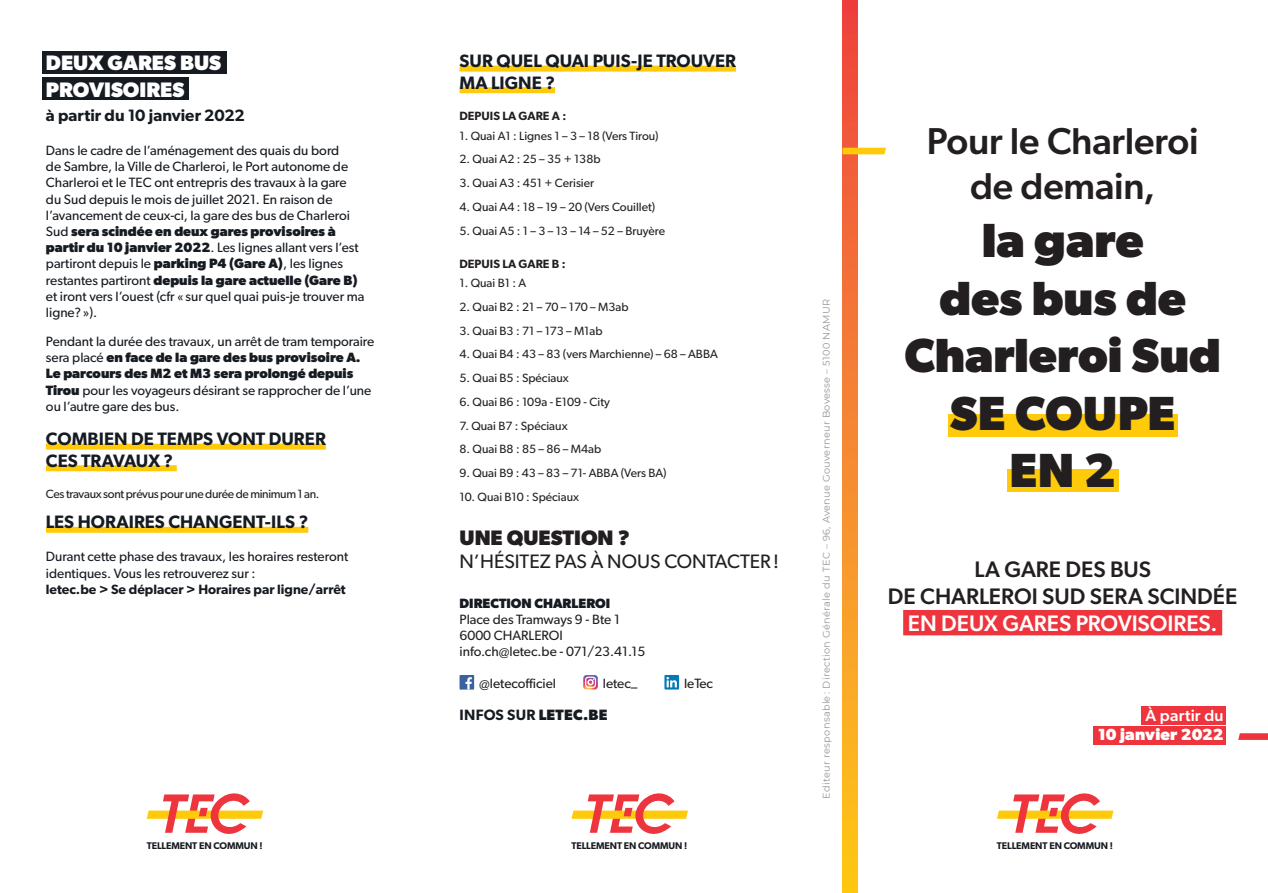
<style>
.page{position:relative;width:1268px;height:893px;background:#fff}
.page>*{position:absolute;margin:0;border:0;box-sizing:border-box;transform-origin:0 0}
.t1{font:700 48px/57.6px "Gibson";color:#231f20;text-align:center}
.t2{font:500 37.5px/45px "Gibson";letter-spacing:-.005em;color:#231f20;text-align:center}
.t3{font:500 22.5px/27px "Gibson";color:#231f20;text-align:center}
.t4{font:500 22.5px "Gibson";letter-spacing:-.005em;color:#fff}
.t5{font:700 21px/27px "Gibson";color:#fff}
.t6{font:700 21px "Gibson";color:#231f20}
.t7{font:19.5px "Gibson";color:#231f20}
.t8{font:600 18px/21.6px "Gibson";color:#161b21}
.t9{font:600 16.5px "Gibson";color:#161b21}
.t10{font:700 16.2px "Gibson";letter-spacing:.005em;color:#fff}
.t11{font:500 16.2px "Gibson";letter-spacing:.015em;color:#fff}
.t12{font:600 15px "Gibson";letter-spacing:.02em;color:#161b21}
.t13{font:13.5px/16.2px "Gibson";color:#161b21}
.t14{font:13.5px/16.2px "Gibson";color:#231f20}
.t15{font:600 13.5px "Gibson";color:#161b21}
.t16{font:700 13.5px "Gibson";color:#161b21}
.t17{font:12px "Gibson";color:#231f20}
.t18{font:12px "Gibson";letter-spacing:-.03em;color:#231f20}
.t19{font:600 12px "Gibson";color:#231f20}
.t20{font:9.75px "Montserrat";letter-spacing:.03em;color:#939598}
.t21{font:600 9.75px "Gibson";letter-spacing:-.01em;color:#161b21}
.s1{font-weight:700}
</style>
<div class="page">
<div style="left:947px;top:414px;width:230px;height:22px;background:#feca0a"></div>
<div style="left:1006px;top:470px;width:112px;height:22px;background:#feca0a"></div>
<div style="left:459px;top:675px;width:15px;height:15px;background:#3b619e"></div>
<svg style="left:465px;top:677px;width:7px;height:13px"></svg>
<svg style="left:583px;top:675px;width:14px;height:14px"></svg>
<svg style="left:664px;top:675px;width:15px;height:14px"></svg>
<svg style="left:666px;top:677px;width:10px;height:10px"></svg>
<svg style="left:842px;top:0;width:15px;height:893px;background:#f5872e"></svg>
<svg style="left:997px;top:793px;width:116px;height:41px"></svg>
<svg style="left:571px;top:793px;width:117px;height:41px"></svg>
<svg style="left:147px;top:793px;width:116px;height:41px"></svg>
<div style="left:903px;top:610px;width:318px;height:25px;background:#ee343d"></div>
<svg style="left:1238px;top:733px;width:29px;height:7px"></svg>
<div style="left:43px;top:78px;width:146px;height:22px;background:#161b21"></div>
<div style="left:43px;top:52px;width:184px;height:22px;background:#161b21"></div>
<div style="left:46px;top:444px;width:280px;height:6px;background:#feca0a"></div>
<div style="left:46px;top:465px;width:131px;height:6px;background:#feca0a"></div>
<div style="left:46px;top:527px;width:262px;height:6px;background:#feca0a"></div>
<svg style="left:842px;top:148px;width:43px;height:6px"></svg>
<div style="left:1140px;top:706px;width:85px;height:18px;background:#ee343d"></div>
<div style="left:1092px;top:726px;width:133px;height:19px;background:#ee343d"></div>
<div style="left:459px;top:66px;width:276px;height:6px;background:#feca0a"></div>
<div style="left:459px;top:87px;width:96px;height:6px;background:#feca0a"></div>
<h3 class="t5" style="left:46px;top:49px;width:177px">DEUX GARES BUS<br>PROVISOIRES</h3>
<p class="t9" style="left:46px;top:105px;width:200px">à partir du 10 janvier 2022</p>
<p class="t13" style="left:46px;top:142px;width:320px">Dans le cadre de l’aménagement des quais du bord<br>de Sambre, la Ville de Charleroi, le Port autonome de Charleroi et le TEC ont entrepris des travaux à la gare du Sud depuis le mois de juillet 2021. En raison de l’avancement de ceux-ci, la gare des bus de Charleroi Sud <span class="s1">sera scindée en deux gares provisoires à partir du 10 janvier 2022</span>. Les lignes allant vers l’est partiront depuis le <span class="s1">parking P4 (Gare A)</span>, les lignes restantes partiront <span class="s1">depuis la gare actuelle (Gare B) </span>et iront vers l’ouest (cfr « sur quel quai puis-je trouver ma ligne? »).</p>
<p class="t13" style="left:46px;top:333px;width:330px">Pendant la durée des travaux, un arrêt de tram temporaire sera placé <span class="s1">en face de la gare des bus provisoire A.<br>Le parcours des M2 et M3 sera prolongé depuis Tirou</span> pour les voyageurs désirant se rapprocher de l’une ou l’autre gare des bus.</p>
<h3 class="t8" style="left:46px;top:428px;width:281px">COMBIEN DE TEMPS VONT DURER<br>CES TRAVAUX ?</h3>
<p class="t18" style="left:46px;top:487px;width:275px">Ces travaux sont prévus pour une durée de minimum 1 an.</p>
<h3 class="t8" style="left:46px;top:511px;width:264px">LES HORAIRES CHANGENT-ILS ?</h3>
<p class="t13" style="left:46px;top:548px;width:304px">Durant cette phase des travaux, les horaires resteront identiques. Vous les retrouverez sur :</p>
<p class="t15" style="left:46px;top:581px;width:301px">letec.be &gt; Se déplacer &gt; Horaires par ligne/arrêt</p>
<h3 class="t8" style="left:459px;top:50px;width:278px">SUR QUEL QUAI PUIS-JE TROUVER<br>MA LIGNE ?</h3>
<p class="t19" style="left:459px;top:109px;width:108px">DEPUIS LA GARE A :</p>
<p class="t17" style="left:459px;top:128px;width:201px">1. Quai A1 : Lignes 1 – 3 – 18 (Vers Tirou)</p>
<p class="t17" style="left:459px;top:152px;width:142px">2. Quai A2 : 25 – 35 + 138b</p>
<p class="t17" style="left:459px;top:176px;width:136px">3. Quai A3 : 451 + Cerisier</p>
<p class="t17" style="left:459px;top:199px;width:197px">4. Quai A4 : 18 – 19 – 20 (Vers Couillet)</p>
<p class="t17" style="left:459px;top:223px;width:207px">5. Quai A5 : 1 – 3 – 13 – 14 – 52 – Bruyère</p>
<p class="t19" style="left:459px;top:256px;width:108px">DEPUIS LA GARE B :</p>
<p class="t17" style="left:459px;top:276px;width:68px">1. Quai B1 : A</p>
<p class="t17" style="left:459px;top:300px;width:170px">2. Quai B2 : 21 – 70 – 170 – M3ab</p>
<p class="t17" style="left:459px;top:323px;width:144px">3. Quai B3 : 71 – 173 – M1ab</p>
<p class="t17" style="left:459px;top:347px;width:260px">4. Quai B4 : 43 – 83 (vers Marchienne) – 68 – ABBA</p>
<p class="t17" style="left:459px;top:371px;width:111px">5. Quai B5 : Spéciaux</p>
<p class="t17" style="left:459px;top:395px;width:152px">6. Quai B6 : 109a - E109 - City</p>
<p class="t17" style="left:459px;top:418px;width:110px">7. Quai B7 : Spéciaux</p>
<p class="t17" style="left:459px;top:442px;width:143px">8. Quai B8 : 85 – 86 – M4ab</p>
<p class="t17" style="left:459px;top:466px;width:208px">9. Quai B9 : 43 – 83 – 71- ABBA (Vers BA)</p>
<p class="t17" style="left:459px;top:490px;width:121px">10. Quai B10 : Spéciaux</p>
<h3 class="t6" style="left:459px;top:525px;width:172px">UNE QUESTION ?</h3>
<h3 class="t7" style="left:459px;top:550px;width:321px">N’HÉSITEZ PAS À NOUS CONTACTER!</h3>
<p class="t16" style="left:459px;top:595px;width:152px">DIRECTION CHARLEROI</p>
<p class="t14" style="left:459px;top:611px;width:187px">Place des Tramways 9 - Bte 1<br>6000 CHARLEROI info.ch@letec.be - 071/23.41.15</p>
<p class="t14" style="left:479px;top:675px;width:78px">@letecofficiel</p>
<p class="t14" style="left:602px;top:675px;width:36px">letec_</p>
<p class="t14" style="left:684px;top:675px;width:30px">leTec</p>
<p class="t12" style="left:459px;top:706px;width:149px">INFOS SUR <span class="s1">LETEC.BE</span></p>
<p class="t20" style="left:819px;top:799px;width:501px;rotate:-90deg">Editeur responsable : Direction Générale du TEC – 96, Avenue Gouverneur Bovesse – 5100 NAMUR</p>
<h2 class="t2" style="left:926px;top:118px;width:273px">Pour le Charleroi de demain,</h2>
<h1 class="t1" style="left:904px;top:210px;width:318px">la gare<br>des bus de<br>Charleroi Sud<br>SE COUPE<br>EN 2</h1>
<h3 class="t3" style="left:887px;top:556px;width:351px">LA GARE DES BUS<br>DE CHARLEROI SUD SERA SCINDÉE</h3>
<h3 class="t4" style="left:907px;top:610px;width:311px">EN DEUX GARES PROVISOIRES.</h3>
<p class="t11" style="left:1145px;top:705px;width:79px">À partir du</p>
<p class="t10" style="left:1097px;top:725px;width:127px">10 janvier 2022</p>
<p class="t21" style="left:147px;top:839px;width:117px">TELLEMENT EN COMMUN !</p>
<p class="t21" style="left:571px;top:839px;width:117px">TELLEMENT EN COMMUN !</p>
<p class="t21" style="left:996px;top:839px;width:117px">TELLEMENT EN COMMUN !</p>
</div>
